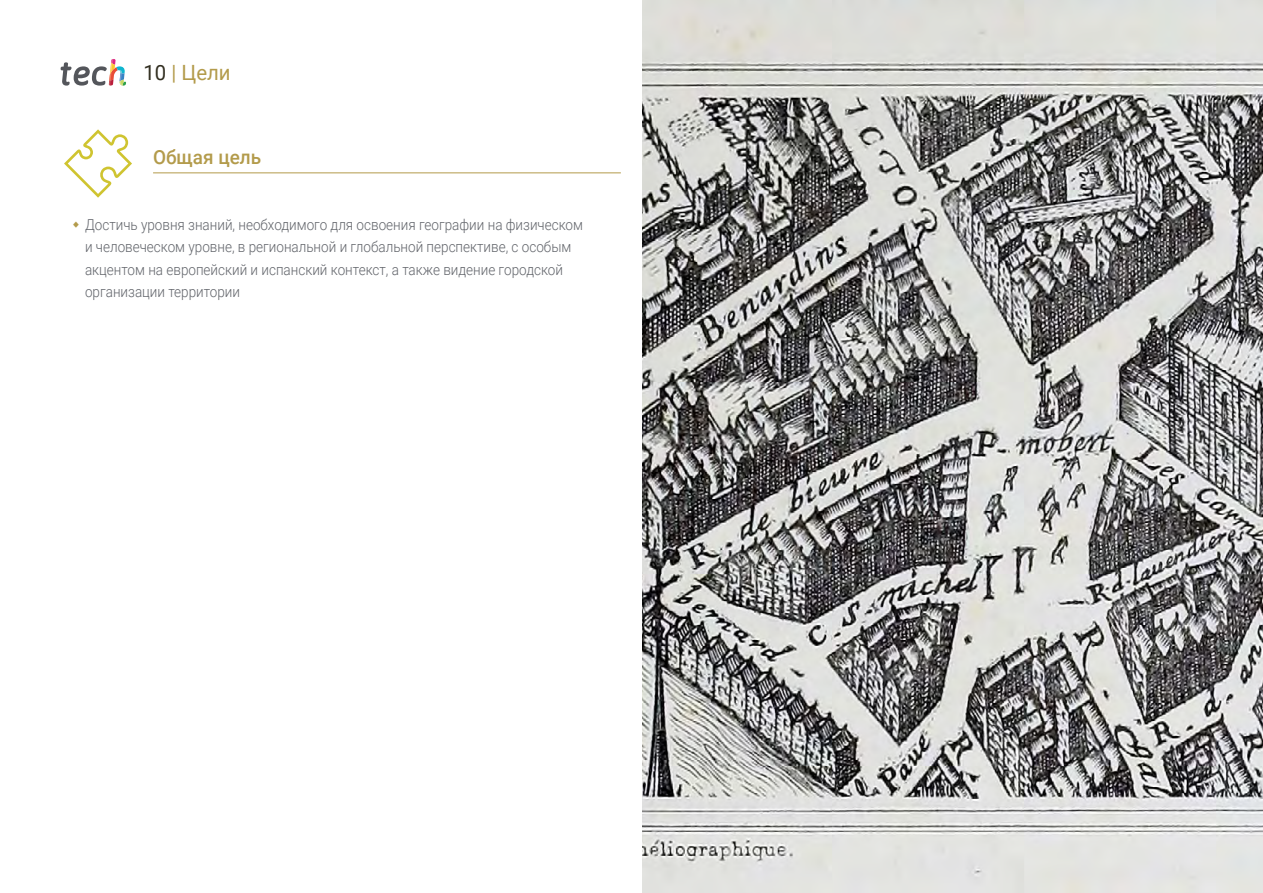
<style>
.page{position:relative;width:1263px;height:893px;background:#fff}
.page>*{position:absolute;margin:0;border:0;box-sizing:border-box;transform-origin:0 0}
.t1{font:21px "Roboto";color:#b39b4b}
.t2{font:500 19.5px "Roboto";color:#b39b4b}
.t3{font:300 15px/22.5px "Roboto";color:#61646a;scale:.9 1}
.s1{color:#312e20}
</style>
<div class="page">
<hr style="left:153px;top:172px;width:468px;height:1px;background:#b39b4b">
<svg style="left:64px;top:129px;width:68px;height:69px"></svg>
<img style="left:642px;top:0;width:621px;height:893px">
<svg style="left:61px;top:59px;width:65px;height:27px"></svg>
<h1 class="t1" style="left:144px;top:57px;width:89px"><span class="s1">10</span> | Цели</h1>
<h2 class="t2" style="left:153px;top:144px;width:110px">Общая цель</h2>
<p class="t3" style="left:85px;top:213px;width:555px">Достичь уровня знаний, необходимого для освоения географии на физическом и человеческом уровне, в региональной и глобальной перспективе, с особым акцентом на европейский и испанский контекст, а также видение городской организации территории</p>
</div>
